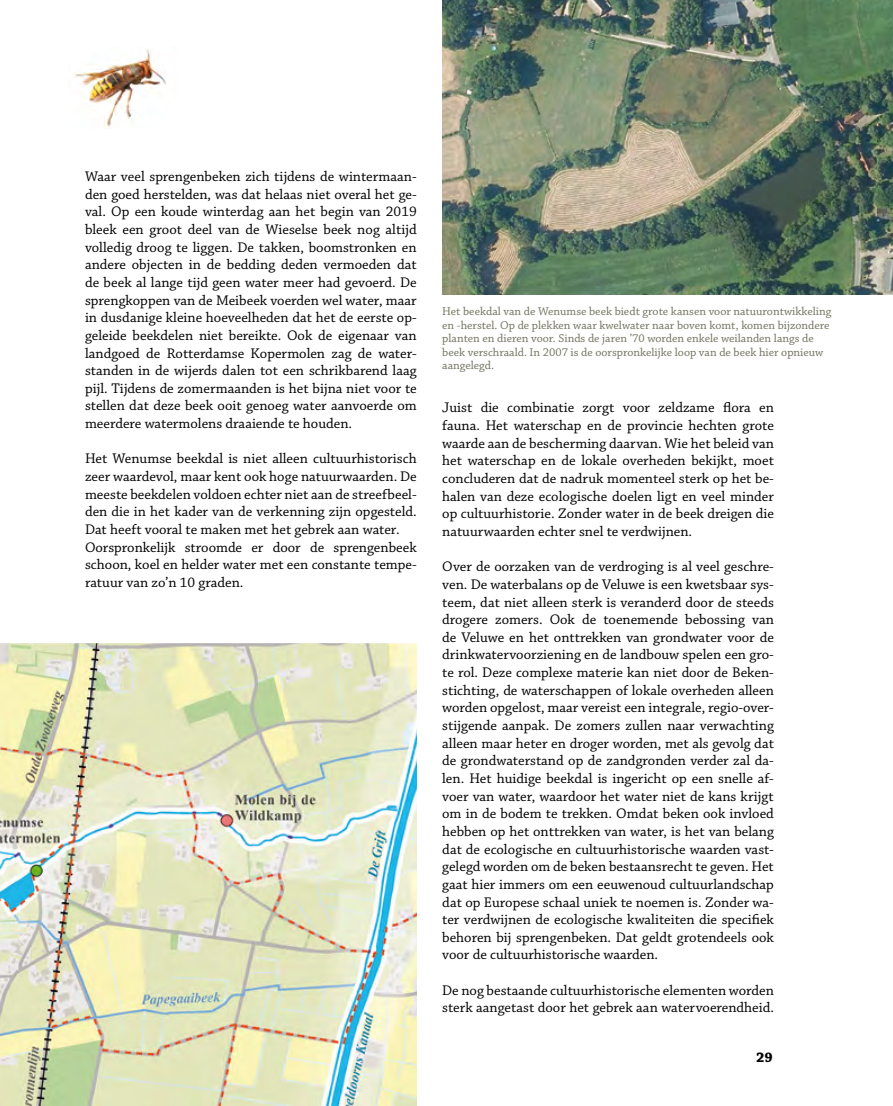
<style>
.page{position:relative;width:893px;height:1106px;background:#fff}
.page>*{position:absolute;margin:0;border:0;box-sizing:border-box;transform-origin:0 0}
.t1{font:14.7px/17.7px "Chaparral Pro";color:#000;text-align:justify}
.t2{font:700 14.7px "Chaparral Pro";color:#000}
.t3{font:12px/13.5px "Chaparral Pro";color:#747361}
</style>
<div class="page">
<img style="left:0;top:643px;width:417px;height:463px">
<img style="left:442px;top:0;width:451px;height:295px">
<img style="left:74px;top:49px;width:92px;height:80px">
<p class="t1" style="left:85px;top:168px;width:333px">Waar veel sprengenbeken zich tijdens de wintermaan&shy;den goed herstelden, was dat helaas niet overal het ge&shy;val. Op een koude winterdag aan het begin van 2019 bleek een groot deel van de Wieselse beek nog altijd volledig droog te liggen. De takken, boomstronken en andere objecten in de bedding deden vermoeden dat de beek al lange tijd geen water meer had gevoerd. De sprengkoppen van de Meibeek voerden wel water, maar in dusdanige kleine hoeveelheden dat het de eerste op&shy;geleide beekdelen niet bereikte. Ook de eigenaar van landgoed de Rotterdamse Kopermolen zag de water&shy;standen in de wijerds dalen tot een schrikbarend laag pijl. Tijdens de zomermaanden is het bijna niet voor te stellen dat deze beek ooit genoeg water aanvoerde om meerdere watermolens draaiende te houden.</p>
<p class="t1" style="left:85px;top:450px;width:333px;text-align:left">Het Wenumse beekdal is niet alleen cultuurhistorisch zeer waardevol, maar kent ook hoge natuurwaarden. De meeste beekdelen voldoen echter niet aan de streefbeel&shy;den die in het kader van de verkenning zijn opgesteld.<br>Dat heeft vooral te maken met het gebrek aan water.<br>Oorspronkelijk stroomde er door de sprengenbeek schoon, koel en helder water met een constante tempe&shy;ratuur van zo’n 10 graden.</p>
<p class="t3" style="left:442px;top:305px;width:391px">Het beekdal van de Wenumse beek biedt grote kansen voor natuurontwikkeling en -herstel. Op de plekken waar kwelwater naar boven komt, komen bijzondere planten en dieren voor. Sinds de jaren ’70 worden enkele weilanden langs de beek verschraald. In 2007 is de oorspronkelijke loop van de beek hier opnieuw aangelegd.</p>
<p class="t1" style="left:442px;top:399px;width:333px">Juist die combinatie zorgt voor zeldzame flora en fauna. Het waterschap en de provincie hechten grote waarde aan de bescherming daarvan. Wie het beleid van het waterschap en de lokale overheden bekijkt, moet concluderen dat de nadruk momenteel sterk op het be&shy;halen van deze ecologische doelen ligt en veel minder op cultuurhistorie. Zonder water in de beek dreigen die natuurwaarden echter snel te verdwijnen.</p>
<p class="t1" style="left:442px;top:558px;width:333px">Over de oorzaken van de verdroging is al veel geschre&shy;ven. De waterbalans op de Veluwe is een kwetsbaar sys&shy;teem, dat niet alleen sterk is veranderd door de steeds drogere zomers. Ook de toenemende bebossing van de Veluwe en het onttrekken van grondwater voor de drinkwatervoorziening en de landbouw spelen een gro&shy;te rol. Deze complexe materie kan niet door de Beken&shy;stichting, de waterschappen of lokale overheden alleen worden opgelost, maar vereist een integrale, regio-over&shy;stijgende aanpak. De zomers zullen naar verwachting alleen maar heter en droger worden, met als gevolg dat de grondwaterstand op de zandgronden verder zal da&shy;len. Het huidige beekdal is ingericht op een snelle af&shy;voer van water, waardoor het water niet de kans krijgt om in de bodem te trekken. Omdat beken ook invloed hebben op het onttrekken van water, is het van belang dat de ecologische en cultuurhistorische waarden vast&shy;gelegd worden om de beken bestaansrecht te geven. Het gaat hier immers om een eeuwenoud cultuurlandschap dat op Europese schaal uniek te noemen is. Zonder wa&shy;ter verdwijnen de ecologische kwaliteiten die specifiek behoren bij sprengenbeken. Dat geldt grotendeels ook voor de cultuurhistorische waarden.</p>
<p class="t1" style="left:442px;top:981px;width:333px">De nog bestaande cultuurhistorische elementen worden sterk aangetast door het gebrek aan watervoerendheid.</p>
<p class="t2" style="left:756px;top:1048px;width:18px">29</p>
</div>
